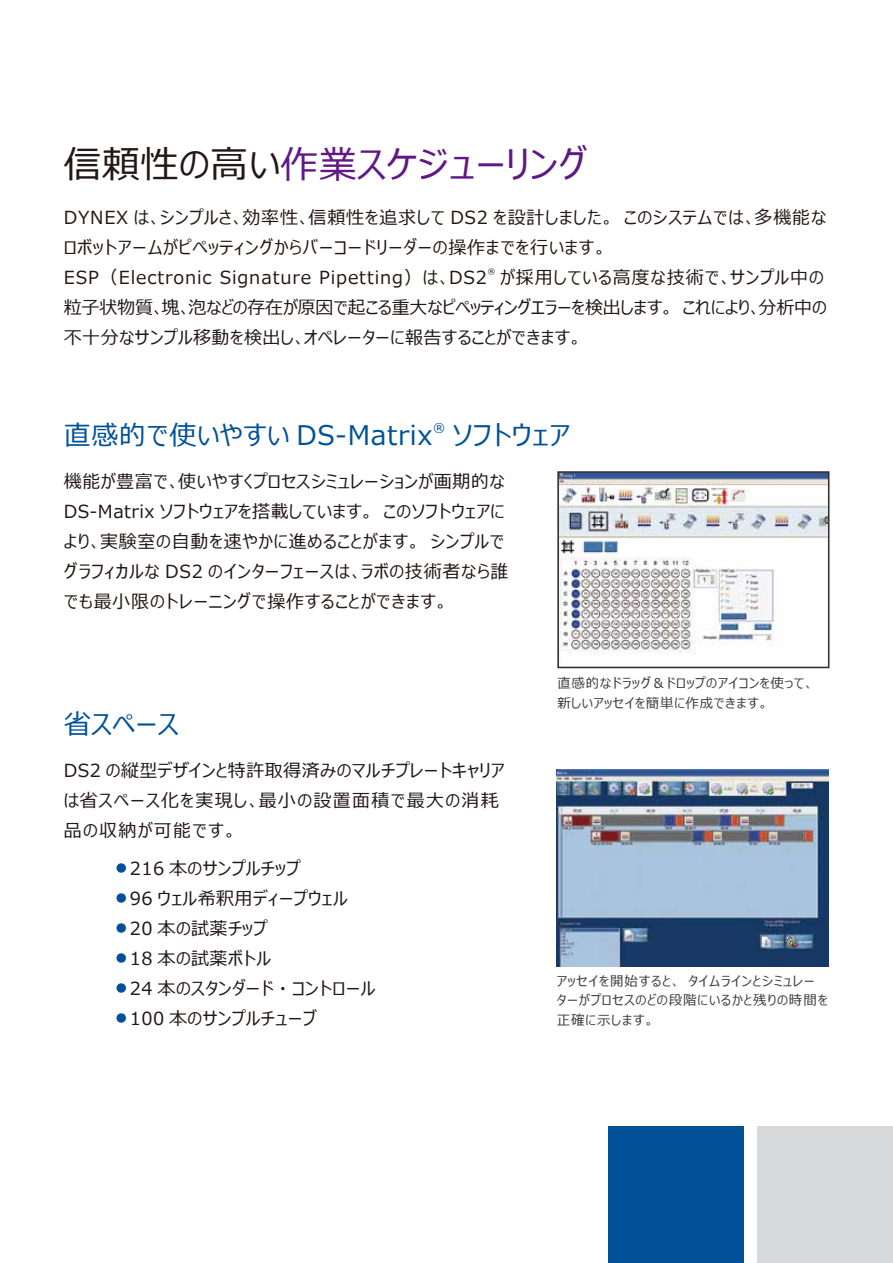
<style>
.page{position:relative;width:893px;height:1263px;background:#fff}
.page>*{position:absolute;margin:0;border:0;box-sizing:border-box;transform-origin:0 0}
.t1{font:37.5px "Meiryo UI";letter-spacing:.025em;color:#601886}
.t2{font:27px "Meiryo UI";letter-spacing:.025em;color:#005197}
.t3{font:18px/30px "Meiryo UI";letter-spacing:.045em;color:#221815}
.t4{font:18px/30px "Meiryo UI";letter-spacing:.025em;color:#221815}
.t5{font:18px/30px "Meiryo UI";letter-spacing:.075em;color:#221815}
.t6{font:13.5px/19.5px "Meiryo UI";letter-spacing:.065em;color:#3e3a39}
.t7{font:12px "Meiryo UI";color:#005197}
.t8{font:7.5px "Meiryo UI";color:#221815}
.s1{color:#221815}
</style>
<div class="page">
<div style="left:757px;top:1126px;width:136px;height:137px;background:#d8d9da"></div>
<div style="left:609px;top:1126px;width:135px;height:137px;background:#005197"></div>
<img style="left:557px;top:770px;width:272px;height:197px">
<img style="left:560px;top:474px;width:266px;height:180px">
<div style="left:557px;top:471px;width:272px;height:197px;border:2px solid #343031"></div>
<h1 class="t1" style="left:64px;top:138px;width:525px"><span class="s1">信頼性の高い</span>作業スケジューリング</h1>
<p class="t3" style="left:64px;top:204px;width:764px">DYNEX は､シンプルさ､効率性､信頼性を追求して DS2 を設計しました。このシステムでは､多機能なロボットアームがピペッティングからバーコードリーダーの操作までを行います。<br>ESP（Electronic Signature Pipetting）は､DS2</p>
<p class="t4" style="left:64px;top:264px;width:764px;text-indent:436px">が採用している高度な技術で､サンプル中の粒子状物質､塊､泡などの存在が原因で起こる重大なピペッティングエラーを検出します。これにより､分析中の不十分なサンプル移動を検出し､オペレーターに報告することができます。</p>
<p class="t8" style="left:488px;top:266px;width:9px">®</p>
<h2 class="t2" style="left:64px;top:416px;width:370px">直感的で使いやすい DS-Matrix</h2>
<p class="t7" style="left:433px;top:419px;width:13px">®</p>
<h2 class="t2" style="left:452px;top:416px;width:119px">ソフトウェア</h2>
<p class="t3" style="left:64px;top:467px;width:446px">機能が豊富で､使いやすくプロセスシミュレーションが画期的なDS-Matrix ソフトウェアを搭載しています。このソフトウェアにより､実験室の自動を速やかに進めることがます。シンプルでグラフィカルな DS2 のインターフェースは､ラボの技術者なら誰でも最小限のトレーニングで操作することができます。</p>
<h2 class="t2" style="left:64px;top:705px;width:117px">省スペース</h2>
<p class="t5" style="left:64px;top:756px;width:442px">DS2 の縦型デザインと特許取得済みのマルチプレートキャリアは省スペース化を実現し､最小の設置面積で最大の消耗品の収納が可能です。</p>
<p class="t4" style="left:116px;top:854px;width:185px"><sup>●</sup> 216 本のサンプルチップ</p>
<p class="t4" style="left:116px;top:884px;width:233px"><sup>●</sup> 96 ウェル希釈用ディープウェル</p>
<p class="t4" style="left:116px;top:914px;width:152px"><sup>●</sup> 20 本の試薬チップ</p>
<p class="t4" style="left:116px;top:944px;width:156px"><sup>●</sup> 18 本の試薬ボトル</p>
<p class="t4" style="left:116px;top:974px;width:261px"><sup>●</sup> 24 本のスタンダード・コントロール</p>
<p class="t4" style="left:116px;top:1004px;width:202px"><sup>●</sup> 100 本のサンプルチューブ</p>
<p class="t6" style="left:557px;top:674px;width:258px">直感的なドラッグ＆ドロップのアイコンを使って、新しいアッセイを簡単に作成できます。</p>
<p class="t6" style="left:557px;top:972px;width:273px">アッセイを開始すると、タイムラインとシミュレー<br>ターがプロセスのどの段階にいるかと残りの時間を正確に示します。</p>
</div>
